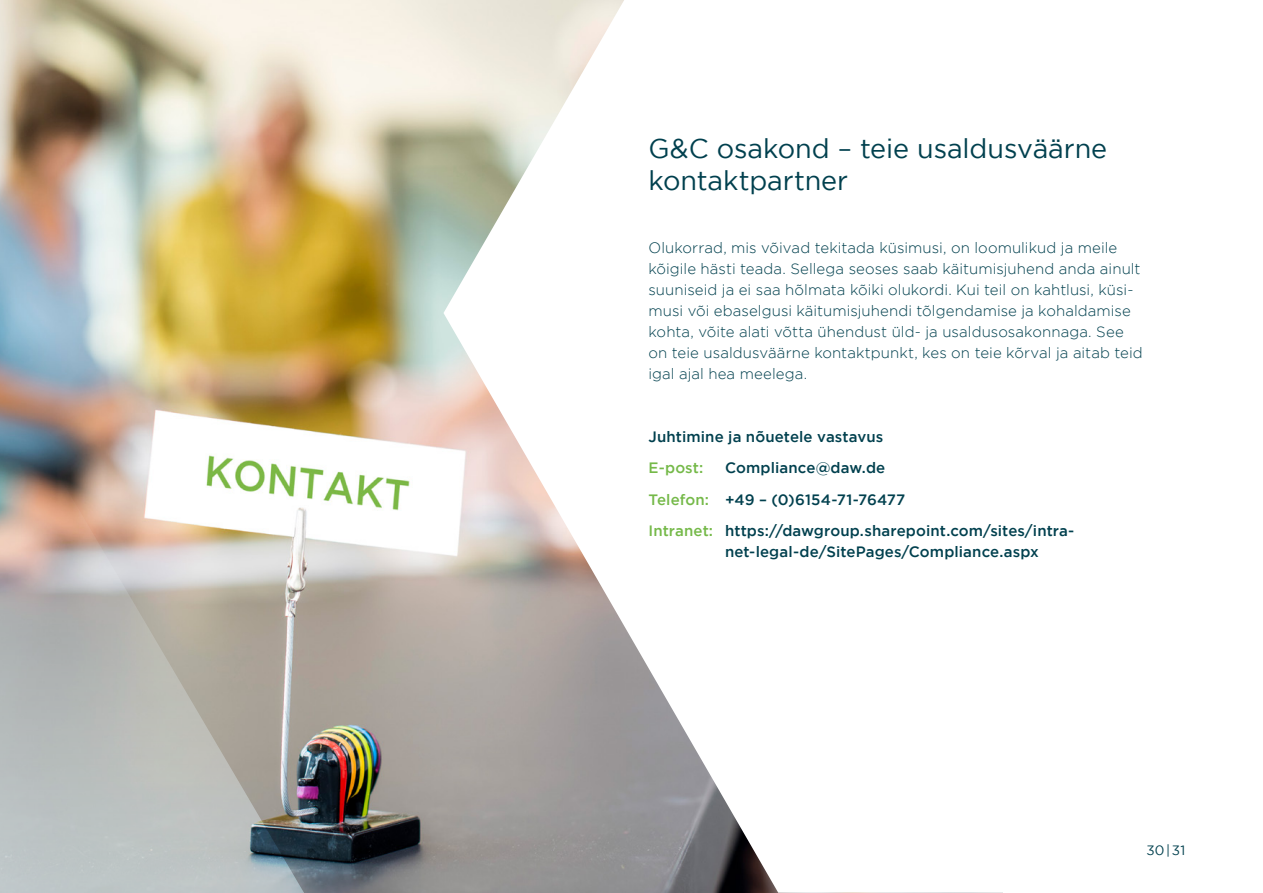
<style>
.page{position:relative;width:1263px;height:893px;background:#fff}
.page>*{position:absolute;margin:0;border:0;box-sizing:border-box;transform-origin:0 0}
.t1{font:27px/31.5px "Gotham";letter-spacing:-.005em;color:#00404e}
.t2{font:300 15px/21px "Gotham";letter-spacing:.005em;color:#00404e}
.t3{font:500 15px/31.5px "Gotham";letter-spacing:.01em;color:#00404e}
.t4{font:500 15px "Gotham";color:#75b949}
.t5{font:13.5px "Gotham";color:#00404e}
.s1{color:#75b949}
</style>
<div class="page">
<img style="left:0;top:0;width:443px;height:893px">
<svg style="left:443px;top:0;width:555px;height:893px"></svg>
<img style="left:0;top:418px;width:314px;height:475px">
<h1 class="t1" style="left:648px;top:133px;width:460px">G&amp;C osakond – teie usaldusväärne kontaktpartner</h1>
<p class="t2" style="left:648px;top:237px;width:496px">Olukorrad, mis võivad tekitada küsimusi, on loomulikud ja meile kõigile hästi teada. Sellega seoses saab käitumisjuhend anda ainult suuniseid ja ei saa hõlmata kõiki olukordi. Kui teil on kahtlusi, küsi&shy;musi või ebaselgusi käitumisjuhendi tõlgendamise ja kohaldamise kohta, võite alati võtta ühendust üld- ja usaldusosakonnaga. See on teie usaldusväärne kontaktpunkt, kes on teie kõrval ja aitab teid igal ajal hea meelega.</p>
<p class="t3" style="left:648px;top:420px;width:236px">Juhtimine ja nõuetele vastavus</p>
<p class="t4" style="left:648px;top:459px;width:56px">E-post:</p>
<p class="t3" style="left:648px;top:452px;width:427px;text-indent:76px">Compliance@daw.de<br><span class="s1">Telefon:</span> +49 – (0)6154-71-76477<br><span class="s1">Intranet:</span> https://dawgroup.sharepoint.com/sites/intra-</p>
<p class="t3" style="left:725px;top:536px;width:315px">net-legal-de/SitePages/Compliance.aspx</p>
<p class="t5" style="left:1146px;top:843px;width:41px">30|31</p>
</div>
